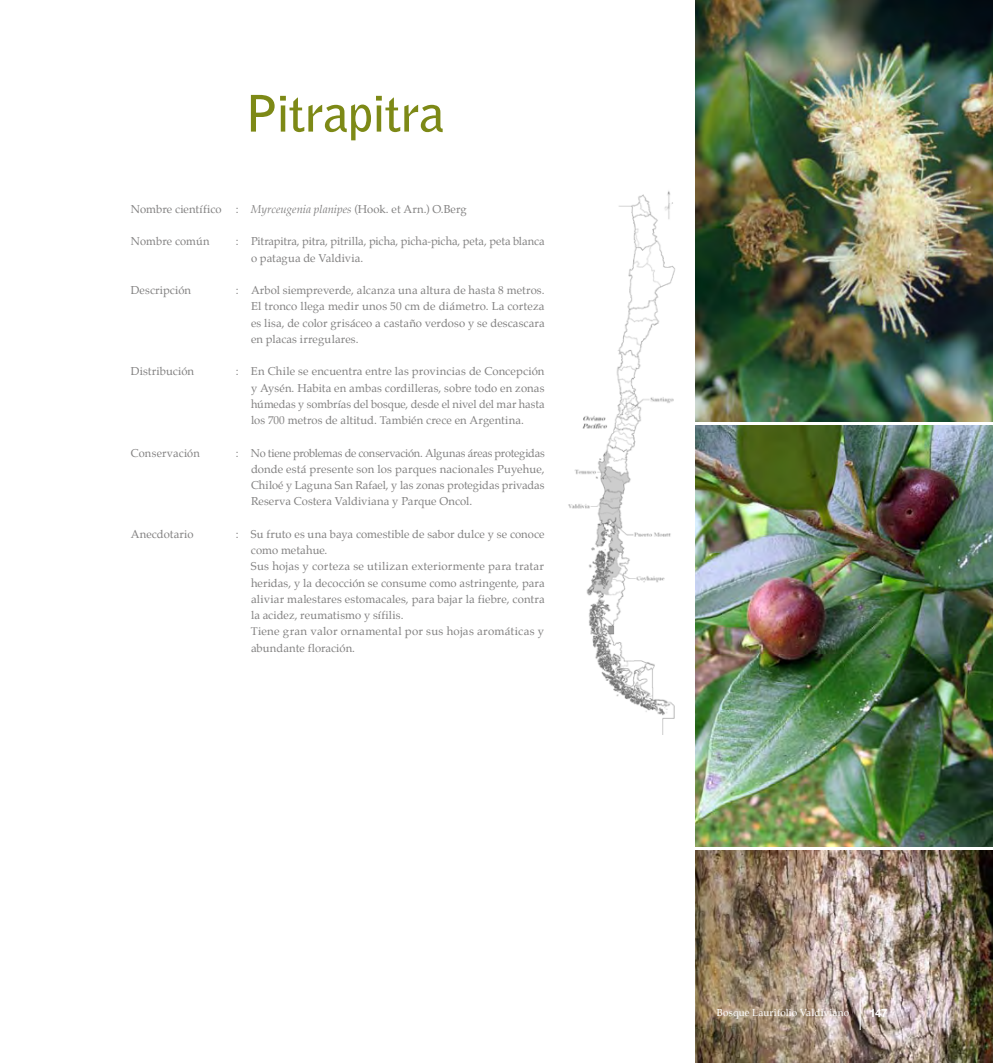
<style>
.page{position:relative;width:993px;height:1063px;background:#fff}
.page>*{position:absolute;margin:0;border:0;box-sizing:border-box;transform-origin:0 0}
.t1{font:700 50px "Bell Gothic Std";letter-spacing:-.015em;color:#7d8916}
.t2{font:11.25px/16.2px "Palatino";letter-spacing:.01em;color:#828181;text-align:justify}
.t3{font:700 11.25px "Helvetica Neue";color:#fff}
.t4{font:10px "Palatino";letter-spacing:.01em;color:#fff}
.s1{font-style:italic}
</style>
<div class="page">
<img style="left:695px;top:0;width:297px;height:422px">
<img style="left:695px;top:425px;width:297px;height:422px">
<img style="left:695px;top:850px;width:297px;height:213px">
<img style="left:568px;top:191px;width:107px;height:543px">
<hr style="left:859px;top:999px;width:1px;height:31px;background:#fff">
<h1 class="t1" style="left:245px;top:83px;width:201px">Pitrapitra</h1>
<p class="t2" style="left:131px;top:201px;width:92px">Nombre científico</p>
<p class="t2" style="left:236px;top:201px;width:232px">: <span class="s1">Myrceugenia planipes</span> (Hook. et Arn.) O.Berg</p>
<p class="t2" style="left:131px;top:233px;width:80px">Nombre común</p>
<p class="t2" style="left:251px;top:233px;width:295px;text-indent:-15px">: Pitrapitra, pitra, pitrilla, picha, picha-picha, peta, peta blanca o patagua de Valdivia.</p>
<p class="t2" style="left:131px;top:282px;width:62px">Descripción</p>
<p class="t2" style="left:251px;top:282px;width:295px;text-indent:-15px">: Arbol siempreverde, alcanza una altura de hasta 8 metros.<br>El tronco llega medir unos 50 cm de diámetro. La corteza es lisa, de color grisáceo a castaño verdoso y se descascara en placas irregulares.</p>
<p class="t2" style="left:131px;top:363px;width:65px">Distribución</p>
<p class="t2" style="left:251px;top:363px;width:295px;text-indent:-15px">: En Chile se encuentra entre las provincias de Concepción y Aysén. Habita en ambas cordilleras, sobre todo en zonas húmedas y sombrías del bosque, desde el nivel del mar hasta los 700 metros de altitud. También crece en Argentina.</p>
<p class="t2" style="left:131px;top:445px;width:70px">Conservación</p>
<p class="t2" style="left:251px;top:445px;width:295px;text-indent:-15px">: No tiene problemas de conservación. Algunas áreas protegidas donde está presente son los parques nacionales Puyehue, Chiloé y Laguna San Rafael, y las zonas protegidas privadas Reserva Costera Valdiviana y Parque Oncol.</p>
<p class="t2" style="left:131px;top:526px;width:64px">Anecdotario</p>
<p class="t2" style="left:251px;top:526px;width:295px;text-align:left;text-indent:-15px">: Su fruto es una baya comestible de sabor dulce y se conoce como metahue.<br>Sus hojas y corteza se utilizan exteriormente para tratar heridas, y la decocción se consume como astringente, para aliviar malestares estomacales, para bajar la fiebre, contra la acidez, reumatismo y sífilis.<br>Tiene gran valor ornamental por sus hojas aromáticas y abundante floración.</p>
<p class="t4" style="left:716px;top:1004px;width:134px">Bosque Laurifolio Valdiviano</p>
<p class="t3" style="left:869px;top:1006px;width:20px">147</p>
</div>
